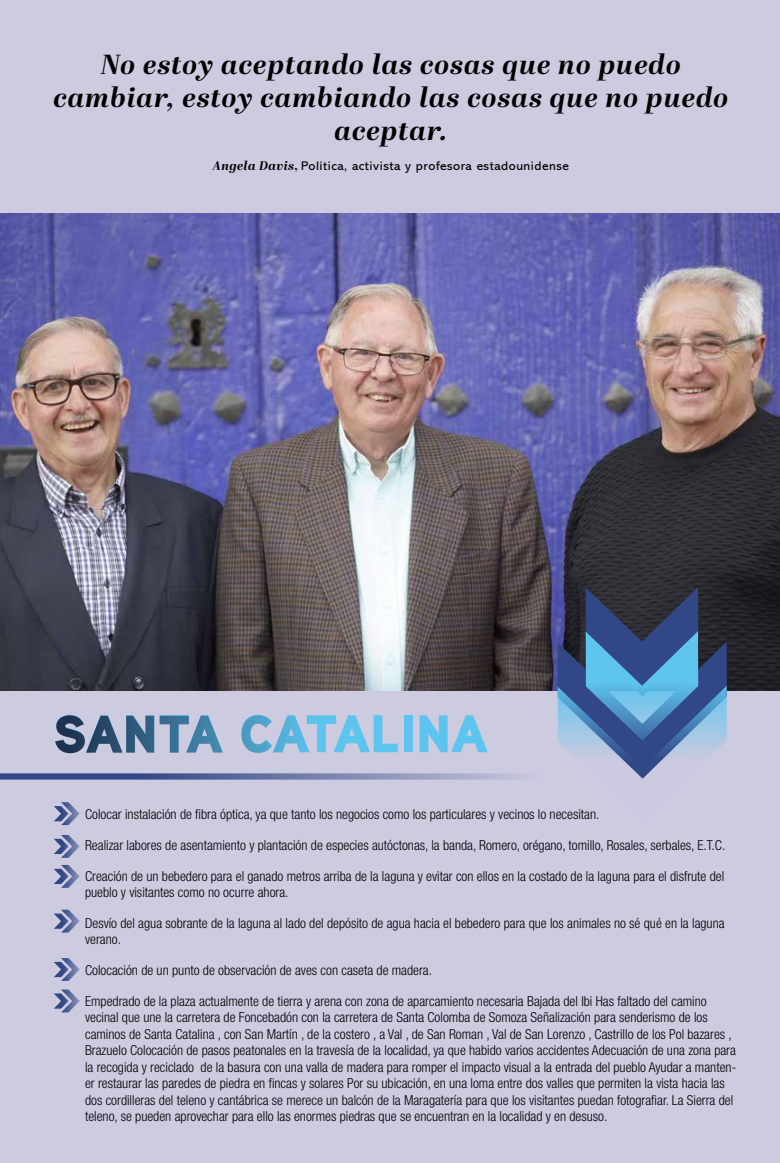
<style>
.page{position:relative;width:780px;height:1163px;background:#fff}
.page>*{position:absolute;margin:0;border:0;box-sizing:border-box;transform-origin:0 0}
.t1{font:900 52.88px "Aaux Next";color:#5ec5ef}
.t2{font:italic 700 27.5px/33px "Abril Display";letter-spacing:.04em;color:#000;text-align:center}
.t3{font:300 condensed 13.75px/16.5px "Helvetica Neue LT Std";color:#000}
.t4{font:12.5px "Abadi";letter-spacing:.04em;color:#000}
.s1{font-family:"Abril Display";font-weight:700;font-style:italic}
.s2{font-family:"Abril Fatface"}
</style>
<div class="page">
<img style="left:0;top:213px;width:780px;height:478px">
<div style="left:0;top:0;width:780px;height:213px;background:#cccbe0"></div>
<div style="left:0;top:691px;width:780px;height:471px;background:#cccbe0"></div>
<svg style="left:557px;top:587px;width:169px;height:192px;background:#57759c"></svg>
<svg style="left:55px;top:715px;width:249px;height:38px"></svg>
<svg style="left:54px;top:802px;width:26px;height:23px"></svg>
<svg style="left:54px;top:835px;width:26px;height:22px"></svg>
<svg style="left:54px;top:865px;width:26px;height:22px"></svg>
<svg style="left:54px;top:909px;width:26px;height:23px"></svg>
<svg style="left:54px;top:958px;width:26px;height:22px"></svg>
<svg style="left:54px;top:989px;width:26px;height:23px"></svg>
<svg style="left:0;top:773px;width:519px;height:6px;background:#6d79a7"></svg>
<h2 class="t2" style="left:53px;top:49px;width:676px">No estoy aceptando las cosas que no puedo cambiar, estoy cambiando las cosas que no puedo aceptar.</h2>
<p class="t4" style="left:213px;top:159px;width:357px"><span class="s1">Angela Davis</span><span class="s2">,</span> Política, activista y profesora estadounidense</p>
<h1 class="t1" style="left:53px;top:695px;width:436px">SANTA CATALINA</h1>
<p class="t3" style="left:85px;top:805px;width:516px">Colocar instalación de fibra óptica, ya que tanto los negocios como los particulares y vecinos lo necesitan.</p>
<p class="t3" style="left:85px;top:836px;width:641px">Realizar labores de asentamiento y plantación de especies autóctonas, la banda, Romero, orégano, tomillo, Rosales, serbales, E.T.C.</p>
<p class="t3" style="left:85px;top:867px;width:640px">Creación de un bebedero para el ganado metros arriba de la laguna y evitar con ellos en la costado de la laguna para el disfrute del pueblo y visitantes como no ocurre ahora.</p>
<p class="t3" style="left:85px;top:914px;width:641px">Desvío del agua sobrante de la laguna al lado del depósito de agua hacia el bebedero para que los animales no sé qué en la laguna verano.</p>
<p class="t3" style="left:85px;top:961px;width:348px">Colocación de un punto de observación de aves con caseta de madera.</p>
<p class="t3" style="left:85px;top:992px;width:652px">Empedrado de la plaza actualmente de tierra y arena con zona de aparcamiento necesaria Bajada del Ibi Has faltado del camino vecinal que une la carretera de Foncebadón con la carretera de Santa Colomba de Somoza Señalización para senderismo de los caminos de Santa Catalina , con San Martín , de la costero , a Val , de San Roman , Val de San Lorenzo , Castrillo de los Pol bazares , Brazuelo Colocación de pasos peatonales en la travesía de la localidad, ya que habido varios accidentes Adecuación de una zona para la recogida y reciclado de la basura con una valla de madera para romper el impacto visual a la entrada del pueblo Ayudar a manten&shy;er restaurar las paredes de piedra en fincas y solares Por su ubicación, en una loma entre dos valles que permiten la vista hacia las dos cordilleras del teleno y cantábrica se merece un balcón de la Maragatería para que los visitantes puedan fotografiar. La Sierra del teleno, se pueden aprovechar para ello las enormes piedras que se encuentran en la localidad y en desuso.</p>
</div>
